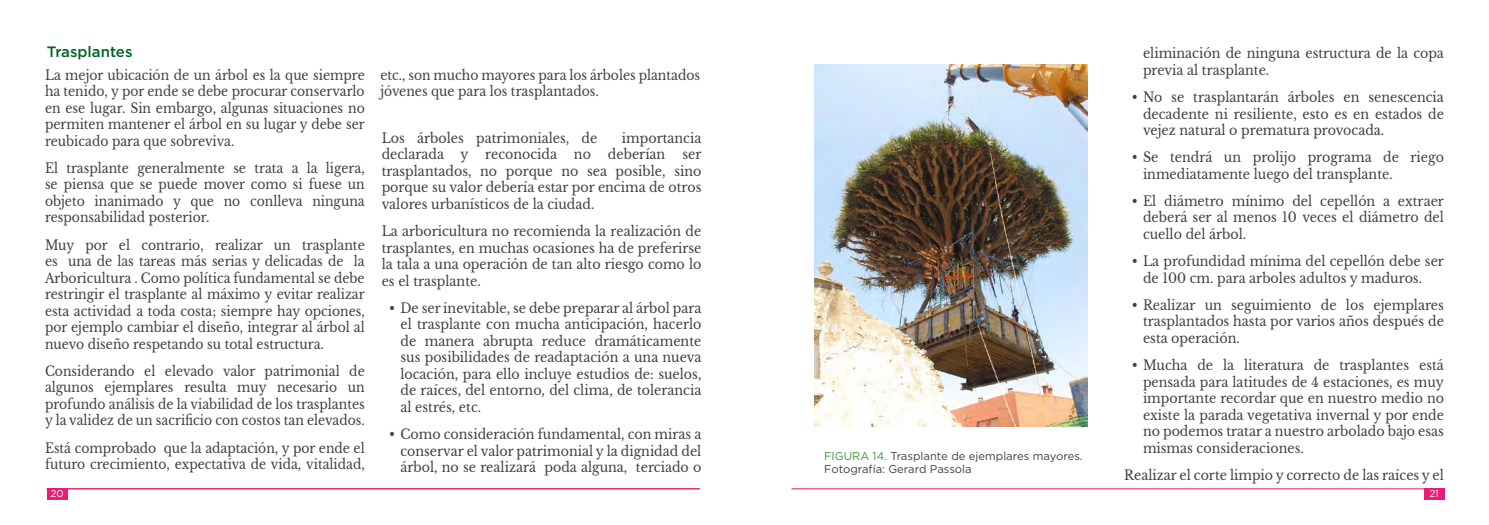
<style>
.page{position:relative;width:1489px;height:525px;background:#fff}
.page>*{position:absolute;margin:0;border:0;box-sizing:border-box;transform-origin:0 0}
.t1{font:500 15px "Gotham";color:#006426}
.t2{font:13.75px/16.5px "Libre Baskerville";color:#414042;text-align:justify;scale:.92 1}
.t3{font:13.75px/16.5px "Libre Baskerville";color:#414042;text-align:justify;scale:.9 1}
.t4{font:11.25px/13.5px "Gotham";color:#414042}
.t5{font:10px "Gotham";color:#fff}
.s1{color:#3e973b}
</style>
<div class="page">
<div style="left:47px;top:488px;width:20px;height:11px;background:#ea1d76"></div>
<div style="left:1423px;top:488px;width:21px;height:11px;background:#ea1d76"></div>
<hr style="left:47px;top:488px;width:652px;height:1px;background:#ea1d76">
<hr style="left:791px;top:488px;width:653px;height:1px;background:#ea1d76">
<img style="left:814px;top:65px;width:273px;height:361px">
<p class="t1" style="left:47px;top:42px;width:87px">Trasplantes</p>
<p class="t3" style="left:45px;top:66px;width:357px">La mejor ubicación de un árbol es la que siempre ha tenido, y por ende se debe procurar conservarlo en ese lugar. Sin embargo, algunas situaciones no permiten mantener el árbol en su lugar y debe ser reubicado para que sobreviva.</p>
<p class="t3" style="left:45px;top:160px;width:357px">El trasplante generalmente se trata a la ligera, se piensa que se puede mover como si fuese un objeto inanimado y que no conlleva ninguna responsabilidad posterior.</p>
<p class="t3" style="left:45px;top:236px;width:357px">Muy por el contrario, realizar un trasplante es una de las tareas más serias y delicadas de la Arboricultura . Como política fundamental se debe restringir el trasplante al máximo y evitar realizar esta actividad a toda costa; siempre hay opciones, por ejemplo cambiar el diseño, integrar al árbol al nuevo diseño respetando su total estructura.</p>
<p class="t3" style="left:45px;top:362px;width:357px">Considerando el elevado valor patrimonial de algunos ejemplares resulta muy necesario un profundo análisis de la viabilidad de los trasplantes y la validez de un sacrificio con costos tan elevados.</p>
<p class="t3" style="left:45px;top:439px;width:357px">Está comprobado que la adaptación, y por ende el futuro crecimiento, expectativa de vida, vitalidad,</p>
<p class="t4" style="left:824px;top:448px;width:260px"><span class="s1">FIGURA 14.</span> Trasplante de ejemplares mayores.<br>Fotografía: Gerard Passola</p>
<p class="t3" style="left:380px;top:66px;width:357px">etc., son mucho mayores para los árboles plantados jóvenes que para los trasplantados.</p>
<p class="t2" style="left:381px;top:130px;width:236px">Los árboles patrimoniales, de</p>
<p class="t2" style="left:381px;top:130px;width:349px;text-indent:240px">importancia declarada y reconocida no deberían ser trasplantados, no porque no sea posible, sino porque su valor debería estar por encima de otros valores urbanísticos de la ciudad.</p>
<p class="t2" style="left:381px;top:223px;width:349px">La arboricultura no recomienda la realización de trasplantes, en muchas ocasiones ha de preferirse la tala a una operación de tan alto riesgo como lo es el trasplante.</p>
<p class="t2" style="left:400px;top:299px;width:328px;text-indent:-11px">• De ser inevitable, se debe preparar al árbol para el trasplante con mucha anticipación, hacerlo de manera abrupta reduce dramáticamente sus posibilidades de readaptación a una nueva locación, para ello incluye estudios de: suelos, de raíces, del entorno, del clima, de tolerancia al estrés, etc.</p>
<p class="t2" style="left:400px;top:425px;width:328px;text-indent:-11px">• Como consideración fundamental, con miras a conservar el valor patrimonial y la dignidad del árbol, no se realizará poda alguna, terciado o</p>
<p class="t2" style="left:1142px;top:45px;width:328px">eliminación de ninguna estructura de la copa previa al trasplante.</p>
<p class="t2" style="left:1142px;top:89px;width:328px;text-indent:-11px">• No se trasplantarán árboles en senescencia decadente ni resiliente, esto es en estados de vejez natural o prematura provocada.</p>
<p class="t2" style="left:1142px;top:149px;width:328px;text-indent:-11px">• Se tendrá un prolijo programa de riego inmediatamente luego del transplante.</p>
<p class="t2" style="left:1142px;top:193px;width:328px;text-indent:-11px">• El diámetro mínimo del cepellón a extraer deberá ser al menos 10 veces el diámetro del cuello del árbol.</p>
<p class="t2" style="left:1142px;top:253px;width:328px;text-indent:-11px">• La profundidad mínima del cepellón debe ser de 100 cm. para arboles adultos y maduros.</p>
<p class="t2" style="left:1142px;top:296px;width:328px;text-indent:-11px">• Realizar un seguimiento de los ejemplares trasplantados hasta por varios años después de esta operación.</p>
<p class="t2" style="left:1142px;top:356px;width:328px;text-indent:-11px">• Mucha de la literatura de trasplantes está pensada para latitudes de 4 estaciones, es muy importante recordar que en nuestro medio no existe la parada vegetativa invernal y por ende no podemos tratar a nuestro arbolado bajo esas mismas consideraciones.</p>
<p class="t2" style="left:1124px;top:466px;width:349px">Realizar el corte limpio y correcto de las raíces y el</p>
<p class="t5" style="left:51px;top:486px;width:15px">20</p>
<p class="t5" style="left:1429px;top:486px;width:11px">21</p>
</div>
